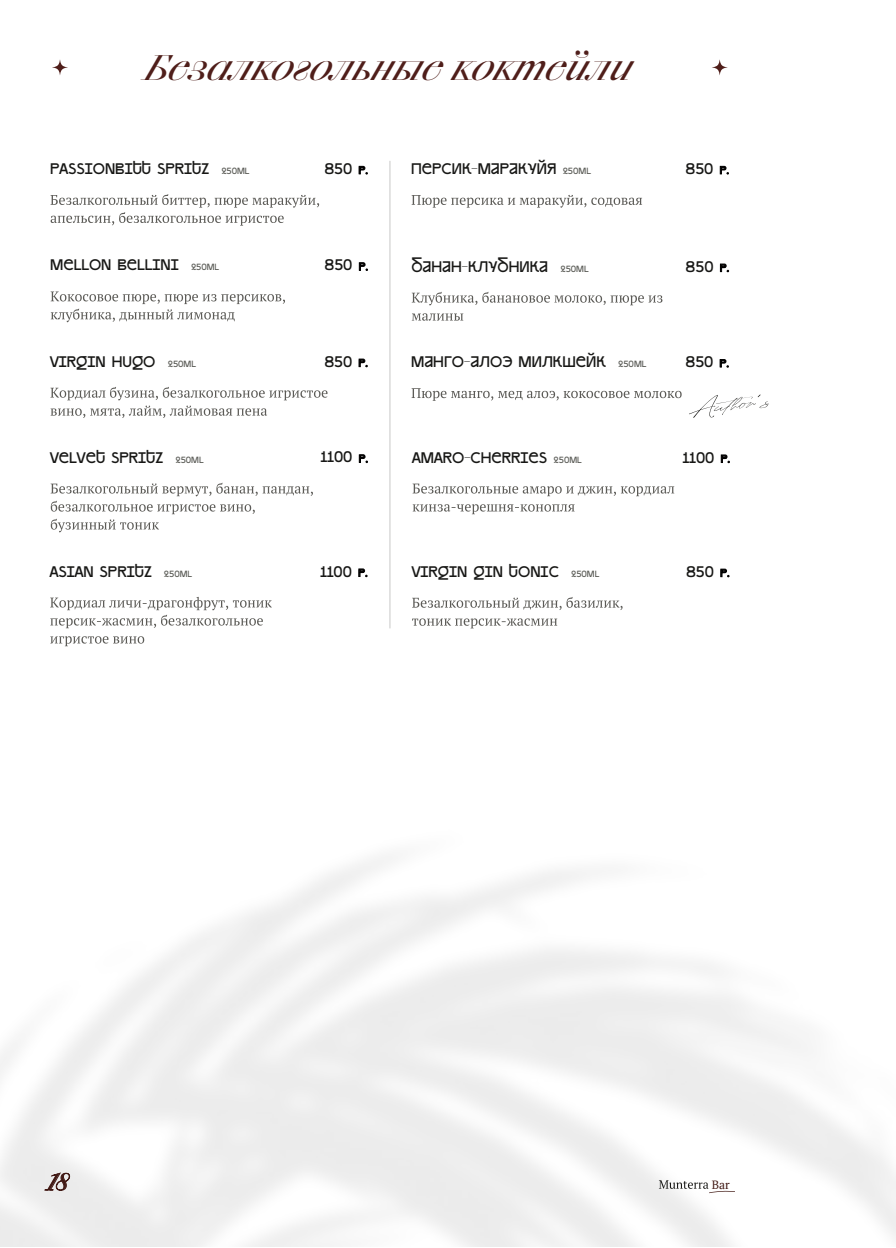
<style>
.page{position:relative;width:896px;height:1248px;background:#fff}
.page>*{position:absolute;margin:0;border:0;box-sizing:border-box;transform-origin:0 0}
.t1{font:italic 36px "CSTM Xprmntl 02";color:#4f1e1a}
.t2{font:italic 24px "CSTM Xprmntl 02";color:#411914}
.t3{font:17px "munterra munterraregular";color:#171715}
.t4{font:12px "PT Serif";color:#411914}
.s1{font-size:10px;color:#5c5d58}
.s2{font-size:12px;color:#010000}
</style>
<div class="page">
<img style="left:0;top:603px;width:896px;height:643px">
<svg style="left:45px;top:1172px;width:25px;height:18px"></svg>
<svg style="left:659px;top:1180px;width:49px;height:8px"></svg>
<hr style="left:709px;top:1190px;width:26px;height:2px;background:#411914">
<svg style="left:50px;top:194px;width:269px;height:32px"></svg>
<svg style="left:359px;top:166px;width:8px;height:8px"></svg>
<svg style="left:51px;top:291px;width:234px;height:31px"></svg>
<svg style="left:359px;top:262px;width:9px;height:8px"></svg>
<svg style="left:50px;top:387px;width:277px;height:31px"></svg>
<svg style="left:359px;top:359px;width:8px;height:8px"></svg>
<svg style="left:411px;top:195px;width:231px;height:13px"></svg>
<svg style="left:720px;top:166px;width:8px;height:8px"></svg>
<svg style="left:412px;top:292px;width:250px;height:13px"></svg>
<svg style="left:412px;top:313px;width:51px;height:8px"></svg>
<svg style="left:720px;top:264px;width:9px;height:8px"></svg>
<svg style="left:411px;top:388px;width:270px;height:13px"></svg>
<svg style="left:720px;top:359px;width:8px;height:8px"></svg>
<svg style="left:51px;top:482px;width:262px;height:50px"></svg>
<svg style="left:359px;top:454px;width:9px;height:8px"></svg>
<svg style="left:50px;top:597px;width:222px;height:31px"></svg>
<svg style="left:50px;top:636px;width:94px;height:10px"></svg>
<svg style="left:359px;top:568px;width:8px;height:8px"></svg>
<svg style="left:412px;top:483px;width:262px;height:13px"></svg>
<svg style="left:413px;top:504px;width:161px;height:10px"></svg>
<svg style="left:721px;top:454px;width:8px;height:8px"></svg>
<svg style="left:412px;top:597px;width:210px;height:13px"></svg>
<svg style="left:412px;top:618px;width:145px;height:10px"></svg>
<svg style="left:720px;top:569px;width:9px;height:8px"></svg>
<hr style="left:390px;top:161px;width:1px;height:467px;background:#1d1d1b">
<svg style="left:52px;top:59px;width:16px;height:16px"></svg>
<svg style="left:712px;top:59px;width:16px;height:16px"></svg>
<svg style="left:689px;top:394px;width:80px;height:23px"></svg>
<h1 class="t1" style="left:147px;top:45px;width:488px">Безалкогольные коктейли</h1>
<p class="t3" style="left:50px;top:156px;width:201px">PASSIONBITT SPRITZ <span class="s1">250ML</span></p>
<p class="t3" style="left:324px;top:156px;width:45px">850 <span class="s2">Р.</span></p>
<p class="t3" style="left:411px;top:156px;width:181px">ПЕРСИК-МАРАКУЙЯ <span class="s1">250ML</span></p>
<p class="t3" style="left:685px;top:156px;width:45px">850 <span class="s2">Р.</span></p>
<p class="t3" style="left:50px;top:252px;width:170px">MELLON BELLINI <span class="s1">250ML</span></p>
<p class="t3" style="left:324px;top:252px;width:45px">850 <span class="s2">Р.</span></p>
<p class="t3" style="left:411px;top:254px;width:179px">БАНАН-КЛУБНИКА <span class="s1">250ML</span></p>
<p class="t3" style="left:685px;top:254px;width:45px">850 <span class="s2">Р.</span></p>
<p class="t3" style="left:50px;top:348px;width:147px">VIRGIN HUGO <span class="s1">250ML</span></p>
<p class="t3" style="left:324px;top:348px;width:45px">850 <span class="s2">Р.</span></p>
<p class="t3" style="left:411px;top:349px;width:237px">МАНГО-АЛОЭ МИЛКШЕЙК <span class="s1">250ML</span></p>
<p class="t3" style="left:685px;top:349px;width:45px">850 <span class="s2">Р.</span></p>
<p class="t3" style="left:50px;top:444px;width:155px">VELVET SPRITZ <span class="s1">250ML</span></p>
<p class="t3" style="left:321px;top:444px;width:48px">1100 <span class="s2">Р.</span></p>
<p class="t3" style="left:412px;top:444px;width:171px">AMARO-CHERRIES <span class="s1">250ML</span></p>
<p class="t3" style="left:683px;top:444px;width:48px">1100 <span class="s2">Р.</span></p>
<p class="t3" style="left:50px;top:558px;width:144px">ASIAN SPRITZ <span class="s1">250ML</span></p>
<p class="t3" style="left:320px;top:558px;width:48px">1100 <span class="s2">Р.</span></p>
<p class="t3" style="left:412px;top:558px;width:189px">VIRGIN GIN TONIC <span class="s1">250ML</span></p>
<p class="t3" style="left:686px;top:558px;width:45px">850 <span class="s2">Р.</span></p>
<h2 class="t2" style="left:49px;top:1166px;width:21px">18</h2>
<p class="t4" style="left:711px;top:1176px;width:20px">Bar</p>
</div>
